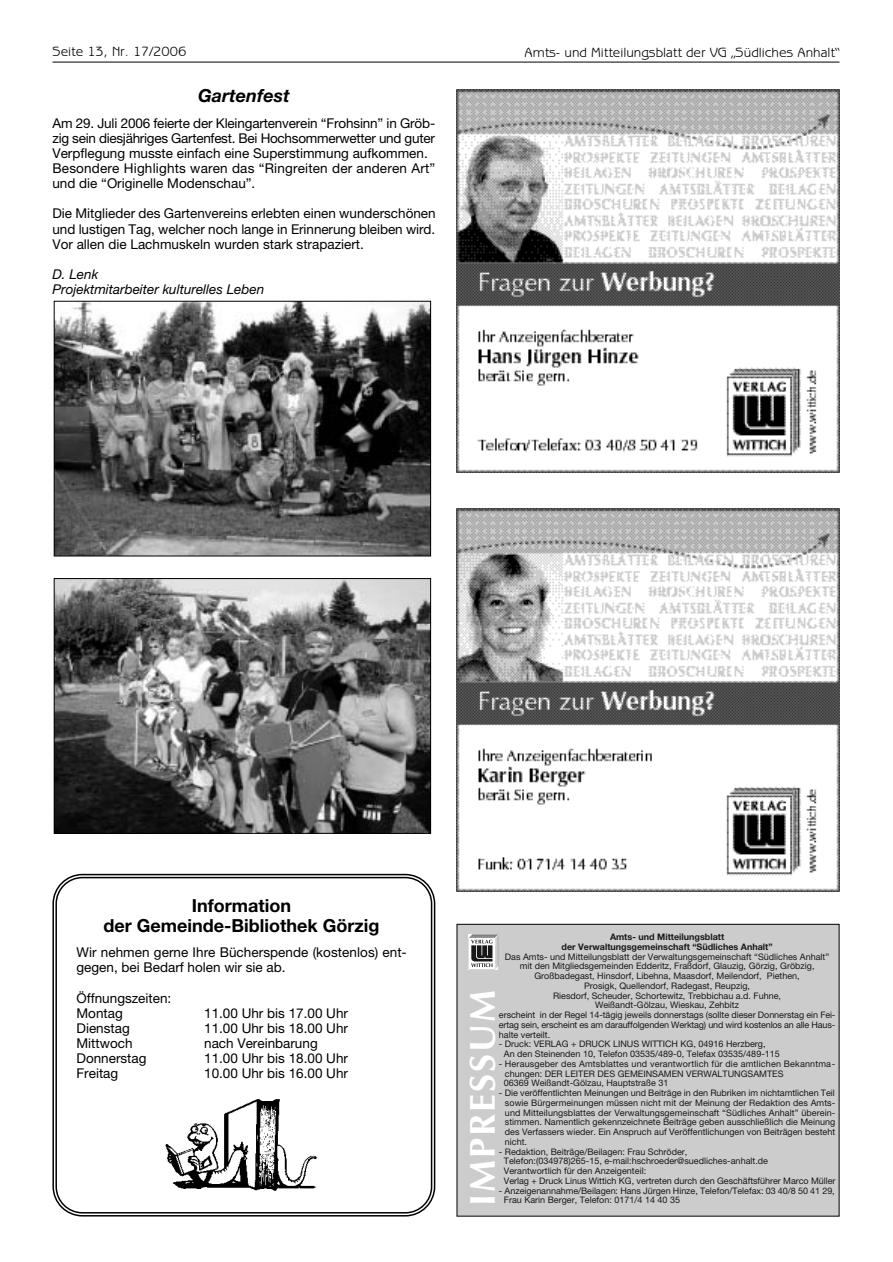
<style>
.page{position:relative;width:893px;height:1262px;background:#fff}
.page>*{position:absolute;margin:0;border:0;box-sizing:border-box;transform-origin:0 0}
.t1{font:700 36px "Optima";letter-spacing:.055em;color:#fff}
.t2{font:700 18px/20.1px "Helvetica Neue LT";color:#000;text-align:center}
.t3{font:italic 700 18px "Helvetica Neue LT";color:#000}
.t4{font:13.5px/15.1px "Helvetica Neue LT";color:#000}
.t5{font:13.5px "Benguiat Gothic";color:#000}
.t6{font:italic 13.5px/15.1px "Helvetica Neue LT";color:#000}
.t7{font:9px/9.8px "Helvetica Neue LT";color:#181819}
.t8{font:700 9px/9.8px "Helvetica Neue LT";color:#181819;text-align:center}
</style>
<div class="page">
<hr style="left:52px;top:62px;width:787px;height:1px;background:#000">
<img style="left:56px;top:580px;width:373px;height:251px">
<div style="left:54px;top:578px;width:377px;height:255px;border:1px solid #000"></div>
<img style="left:56px;top:303px;width:373px;height:251px">
<div style="left:54px;top:301px;width:377px;height:255px;border:1px solid #000"></div>
<img style="left:456px;top:89px;width:383px;height:383px">
<img style="left:456px;top:508px;width:383px;height:383px">
<div style="left:457px;top:924px;width:381px;height:291px;background:#ccc"></div>
<svg style="left:468px;top:934px;width:30px;height:35px"></svg>
<svg style="left:52px;top:873px;width:384px;height:344px"></svg>
<img style="left:160px;top:1096px;width:162px;height:98px">
<h3 class="t5" style="left:52px;top:47px;width:135px">Seite 13, Nr. 17/2006</h3>
<h3 class="t5" style="left:524px;top:47px;width:316px">Amts- und Mitteilungsblatt der VG „Südliches Anhalt“</h3>
<h2 class="t3" style="left:198px;top:89px;width:93px">Gartenfest</h2>
<p class="t4" style="left:52px;top:117px;width:384px">Am 29. Juli 2006 feierte der Kleingartenverein “Frohsinn” in Gröb&shy;zig sein diesjähriges Gartenfest. Bei Hochsommerwetter und guter Verpflegung musste einfach eine Superstimmung aufkommen.<br>Besondere Highlights waren das “Ringreiten der anderen Art” und die “Originelle Modenschau”.</p>
<h3 class="t4" style="left:52px;top:207px;width:385px;text-align:justify">Die Mitglieder des Gartenvereins erlebten einen wunderschönen und lustigen Tag, welcher noch lange in Erinnerung bleiben wird.<br>Vor allen die Lachmuskeln wurden stark strapaziert.</h3>
<h3 class="t6" style="left:52px;top:268px;width:213px">D. Lenk<br>Projektmitarbeiter kulturelles Leben</h3>
<h2 class="t2" style="left:104px;top:897px;width:277px">Information<br>der Gemeinde-Bibliothek Görzig</h2>
<h3 class="t4" style="left:76px;top:946px;width:332px">Wir nehmen gerne Ihre Bücherspende (kostenlos) ent&shy;gegen, bei Bedarf holen wir sie ab.</h3>
<h3 class="t4" style="left:76px;top:991px;width:96px">Öffnungszeiten:<br>Montag</h3>
<h3 class="t4" style="left:204px;top:1006px;width:145px">11.00 Uhr bis 17.00 Uhr</h3>
<h3 class="t4" style="left:76px;top:1022px;width:55px">Dienstag</h3>
<h3 class="t4" style="left:204px;top:1022px;width:145px">11.00 Uhr bis 18.00 Uhr</h3>
<h3 class="t4" style="left:76px;top:1037px;width:57px">Mittwoch</h3>
<h3 class="t4" style="left:204px;top:1037px;width:115px">nach Vereinbarung</h3>
<h3 class="t4" style="left:76px;top:1052px;width:71px">Donnerstag</h3>
<h3 class="t4" style="left:204px;top:1052px;width:145px">11.00 Uhr bis 18.00 Uhr</h3>
<h3 class="t4" style="left:76px;top:1067px;width:43px">Freitag</h3>
<h3 class="t4" style="left:204px;top:1067px;width:145px">10.00 Uhr bis 16.00 Uhr</h3>
<p class="t8" style="left:561px;top:932px;width:212px">Amts- und Mitteilungsblatt<br>der Verwaltungsgemeinschaft “Südliches Anhalt”</p>
<p class="t7" style="left:505px;top:952px;width:326px">Das Amts- und Mitteilungsblatt der Verwaltungsgemeinschaft “Südliches Anhalt”</p>
<p class="t7" style="left:519px;top:962px;width:296px">mit den Mitgliedsgemeinden Edderitz, Fraßdorf, Glauzig, Görzig, Gröbzig,</p>
<p class="t7" style="left:534px;top:972px;width:267px">Großbadegast, Hinsdorf, Libehna, Maasdorf, Meilendorf, Piethen,</p>
<p class="t7" style="left:584px;top:981px;width:167px">Prosigk, Quellendorf, Radegast, Reupzig,</p>
<p class="t7" style="left:553px;top:991px;width:229px">Riesdorf, Scheuder, Schortewitz, Trebbichau a.d. Fuhne,</p>
<p class="t7" style="left:595px;top:1001px;width:145px">Weißandt-Gölzau, Wieskau, Zehbitz</p>
<p class="t7" style="left:499px;top:1011px;width:338px">erscheint in der Regel 14-tägig jeweils donnerstags (sollte dieser Donnerstag ein Fei-</p>
<p class="t7" style="left:499px;top:1020px;width:338px">ertag sein, erscheint es am darauffolgenden Werktag) und wird kostenlos an alle Haus-</p>
<p class="t7" style="left:499px;top:1030px;width:53px">halte verteilt.</p>
<p class="t7" style="left:504px;top:1040px;width:277px;text-indent:-5px">- Druck: VERLAG + DRUCK LINUS WITTICH KG, 04916 Herzberg,<br>An den Steinenden 10, Telefon 03535/489-0, Telefax 03535/489-115</p>
<p class="t7" style="left:504px;top:1059px;width:333px;text-indent:-5px">- Herausgeber des Amtsblattes und verantwortlich für die amtlichen Bekanntma&shy;chungen: DER LEITER DES GEMEINSAMEN VERWALTUNGSAMTES<br>06369 Weißandt-Gölzau, Hauptstraße 31</p>
<p class="t7" style="left:505px;top:1089px;width:332px;text-align:justify;text-indent:-6px">- Die veröffentlichten Meinungen und Beiträge in den Rubriken im nichtamtlichen Teil sowie Bürgermeinungen müssen nicht mit der Meinung der Redaktion des Amts&shy;und Mitteilungsblattes der Verwaltungsgemeinschaft “Südliches Anhalt” überein&shy;stimmen. Namentlich gekennzeichnete Beiträge geben ausschließlich die Meinung des Verfassers wieder. Ein Anspruch auf Veröffentlichungen von Beiträgen besteht nicht.</p>
<p class="t7" style="left:504px;top:1147px;width:333px;text-indent:-5px">- Redaktion, Beiträge/Beilagen: Frau Schröder,<br>Telefon:(034978)265-15, e-mail:hschroeder@suedliches-anhalt.de<br>Verantwortlich für den Anzeigenteil:<br>Verlag + Druck Linus Wittich KG, vertreten durch den Geschäftsführer Marco Müller</p>
<p class="t7" style="left:499px;top:1186px;width:337px">- Anzeigenannahme/Beilagen: Hans Jürgen Hinze, Telefon/Telefax: 03 40/8 50 41 29,</p>
<h1 class="t1" style="left:467px;top:1205px;width:217px;rotate:-90deg">IMPRESSUM</h1>
<p class="t7" style="left:504px;top:1196px;width:178px">Frau Karin Berger, Telefon: 0171/4 14 40 35</p>
</div>
